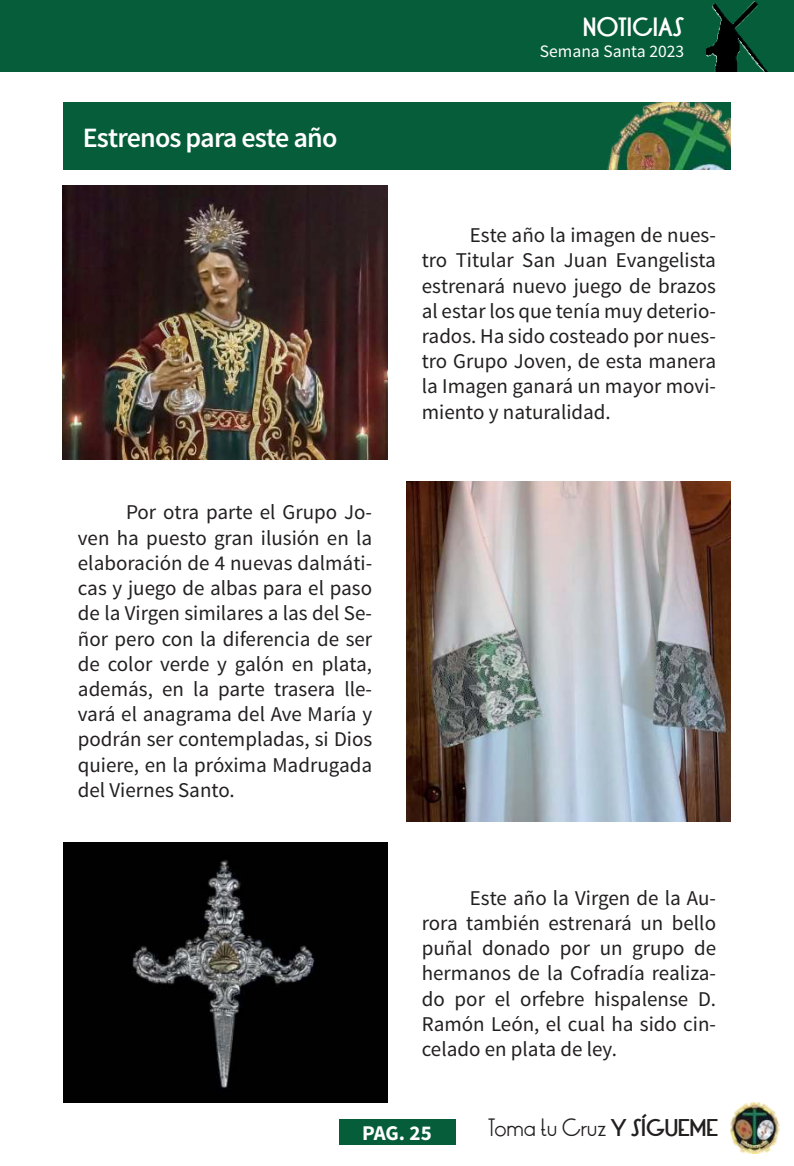
<style>
.page{position:relative;width:794px;height:1166px;background:#fff}
.page>*{position:absolute;margin:0;border:0;box-sizing:border-box;transform-origin:0 0}
.t1{font:600 28px "Source Sans Pro";letter-spacing:-.03em;color:#fff}
.t2{font:21px/25.2px "Source Sans Pro";color:#221f1f;text-align:justify}
.t3{font:700 21px "LRT Oksana";color:#fff}
.t4{font:700 21px "Source Sans Pro";color:#fff}
.t5{font:19.25px "LRT Oksana";letter-spacing:-.01em;color:#221f1f}
.t6{font:17.5px "Source Sans Pro";color:#fff}
.s1{font-weight:700}
</style>
<div class="page">
<img style="left:730px;top:1102px;width:49px;height:51px">
<div style="left:339px;top:1119px;width:116px;height:25px;background:#055d3a"></div>
<img style="left:62px;top:185px;width:325px;height:274px">
<img style="left:63px;top:842px;width:324px;height:261px">
<img style="left:407px;top:481px;width:324px;height:340px">
<div style="left:0;top:0;width:794px;height:72px;background:#055d3a"></div>
<img style="left:707px;top:2px;width:61px;height:70px">
<div style="left:63px;top:102px;width:668px;height:68px;background:#055d3a"></div>
<img style="left:607px;top:102px;width:124px;height:68px">
<h1 class="t1" style="left:83px;top:123px;width:256px">Estrenos para este año</h1>
<p class="t2" style="left:78px;top:501px;width:296px;text-indent:48px">Por otra parte el Grupo Jo&shy;ven ha puesto gran ilusión en la elaboración de 4 nuevas dalmáti&shy;cas y juego de albas para el paso de la Virgen similares a las del Se&shy;ñor pero con la diferencia de ser de color verde y galón en plata, además, en la parte trasera lle&shy;vará el anagrama del Ave María y podrán ser contempladas, si Dios quiere, en la próxima Madrugada del Viernes Santo.</p>
<p class="t3" style="left:583px;top:12px;width:103px">NOTICIAS</p>
<p class="t6" style="left:540px;top:43px;width:146px">Semana Santa 2023</p>
<p class="t2" style="left:422px;top:223px;width:296px;text-indent:48px">Este año la imagen de nues&shy;tro Titular San Juan Evangelista estrenará nuevo juego de brazos al estar los que tenía muy deterio&shy;rados. Ha sido costeado por nues&shy;tro Grupo Joven, de esta manera la Imagen ganará un mayor movi&shy;miento y naturalidad.</p>
<p class="t2" style="left:422px;top:886px;width:296px;text-indent:48px">Este año la Virgen de la Au&shy;rora también estrenará un bello puñal donado por un grupo de hermanos de la Cofradía realiza&shy;do por el orfebre hispalense D.<br>Ramón León, el cual ha sido cin&shy;celado en plata de ley.</p>
<p class="t4" style="left:362px;top:1122px;width:71px">PAG. 25</p>
<p class="t5" style="left:488px;top:1114px;width:231px">Toma tu Cruz <span class="s1">Y SÍGUEME</span></p>
</div>
